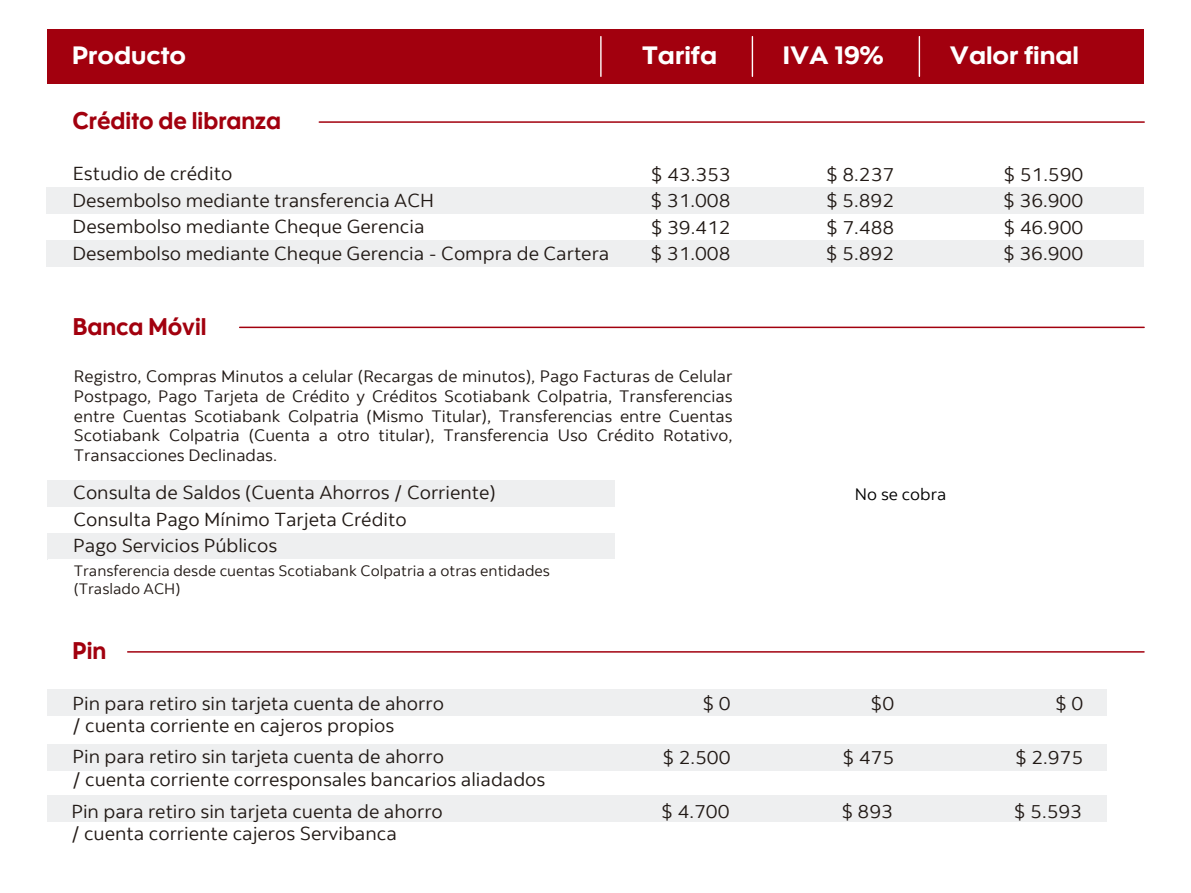
<style>
.page{position:relative;width:1191px;height:893px;background:#fff}
.page>*{position:absolute;margin:0;border:0;box-sizing:border-box;transform-origin:0 0}
.t1{font:25.05px "Scotia Headline";color:#fff;scale:1.05 1}
.t2{font:24px "Scotia Headline";color:#a2000e;scale:.96 1}
.t3{font:18.75px/22.5px "Scotia";color:#211915;scale:1.05 1}
.t4{font:16.5px/19.8px "Scotia";color:#211915;text-align:justify;scale:1.05 1}
.t5{font:16.5px "Scotia";color:#000;scale:1.05 1}
.t6{font:15px/18px "Scotia";color:#211915;scale:1.05 1}
</style>
<div class="page">
<div style="left:47px;top:241px;width:1096px;height:26px;background:#eeeff0"></div>
<div style="left:47px;top:187px;width:1096px;height:27px;background:#eeeff0"></div>
<hr style="left:319px;top:121px;width:825px;height:2px;background:#a2000e">
<hr style="left:240px;top:327px;width:904px;height:1px;background:#a2000e">
<div style="left:48px;top:533px;width:567px;height:27px;background:#eeeff0"></div>
<div style="left:48px;top:480px;width:567px;height:26px;background:#eeeff0"></div>
<div style="left:48px;top:559px;width:1059px;height:45px;background:#fff"></div>
<div style="left:47px;top:29px;width:1096px;height:55px;background:#a2000e"></div>
<hr style="left:600px;top:37px;width:1px;height:39px;background:#fff">
<hr style="left:751px;top:37px;width:2px;height:39px;background:#fff">
<hr style="left:918px;top:37px;width:2px;height:39px;background:#fff">
<div style="left:47px;top:744px;width:1059px;height:26px;background:#eeeff0"></div>
<div style="left:47px;top:795px;width:1059px;height:27px;background:#eeeff0"></div>
<div style="left:47px;top:689px;width:1059px;height:27px;background:#eeeff0"></div>
<hr style="left:128px;top:651px;width:1016px;height:2px;background:#a2000e">
<h1 class="t1" style="left:72px;top:41px;width:110px">Producto</h1>
<h1 class="t1" style="left:642px;top:41px;width:73px">Tarifa</h1>
<h1 class="t1" style="left:783px;top:41px;width:97px">IVA 19%</h1>
<h1 class="t1" style="left:950px;top:41px;width:125px">Valor final</h1>
<p class="t2" style="left:73px;top:107px;width:219px">Crédito de libranza</p>
<p class="t3" style="left:73px;top:163px;width:154px">Estudio de crédito</p>
<p class="t3" style="left:651px;top:163px;width:78px">$ 43.353</p>
<p class="t3" style="left:826px;top:163px;width:66px">$ 8.237</p>
<p class="t3" style="left:1003px;top:163px;width:78px">$ 51.590</p>
<p class="t3" style="left:72px;top:189px;width:346px">Desembolso mediante transferencia ACH</p>
<p class="t3" style="left:650px;top:190px;width:78px">$ 31.008</p>
<p class="t3" style="left:826px;top:190px;width:66px">$ 5.892</p>
<p class="t3" style="left:1003px;top:190px;width:78px">$ 36.900</p>
<p class="t3" style="left:73px;top:216px;width:336px">Desembolso mediante Cheque Gerencia</p>
<p class="t3" style="left:651px;top:216px;width:78px">$ 39.412</p>
<p class="t3" style="left:826px;top:216px;width:66px">$ 7.488</p>
<p class="t3" style="left:1003px;top:216px;width:78px">$ 46.900</p>
<p class="t3" style="left:72px;top:242px;width:513px">Desembolso mediante Cheque Gerencia - Compra de Cartera</p>
<p class="t3" style="left:650px;top:243px;width:78px">$ 31.008</p>
<p class="t3" style="left:826px;top:243px;width:66px">$ 5.892</p>
<p class="t3" style="left:1003px;top:243px;width:78px">$ 36.900</p>
<p class="t2" style="left:73px;top:313px;width:141px">Banca Móvil</p>
<p class="t4" style="left:74px;top:367px;width:629px">Registro, Compras Minutos a celular (Recargas de minutos), Pago Facturas de Celular Postpago, Pago Tarjeta de Crédito y Créditos Scotiabank Colpatria, Transferencias entre Cuentas Scotiabank Colpatria (Mismo Titular), Transferencias entre Cuentas Scotiabank Colpatria (Cuenta a otro titular), Transferencia Uso Crédito Rotativo, Transacciones Declinadas.</p>
<p class="t3" style="left:73px;top:479px;width:404px;line-height:26.5px">Consulta de Saldos (Cuenta Ahorros / Corriente)<br>Consulta Pago Mínimo Tarjeta Crédito<br>Pago Servicios Públicos</p>
<p class="t5" style="left:855px;top:484px;width:88px">No se cobra</p>
<p class="t6" style="left:74px;top:562px;width:455px">Transferencia desde cuentas Scotiabank Colpatria a otras entidades (Traslado ACH)</p>
<p class="t2" style="left:73px;top:637px;width:37px">Pin</p>
<p class="t3" style="left:72px;top:692px;width:355px">Pin para retiro sin tarjeta cuenta de ahorro / cuenta corriente en cajeros propios</p>
<p class="t3" style="left:702px;top:693px;width:28px">$ 0</p>
<p class="t3" style="left:870px;top:693px;width:24px">$0</p>
<p class="t3" style="left:1055px;top:693px;width:28px">$ 0</p>
<p class="t3" style="left:72px;top:746px;width:452px">Pin para retiro sin tarjeta cuenta de ahorro<br>/ cuenta corriente corresponsales bancarios aliadados</p>
<p class="t3" style="left:662px;top:746px;width:66px">$ 2.500</p>
<p class="t3" style="left:842px;top:746px;width:51px">$ 475</p>
<p class="t3" style="left:1015px;top:746px;width:66px">$ 2.975</p>
<p class="t3" style="left:71px;top:800px;width:355px">Pin para retiro sin tarjeta cuenta de ahorro / cuenta corriente cajeros Servibanca</p>
<p class="t3" style="left:661px;top:801px;width:66px">$ 4.700</p>
<p class="t3" style="left:841px;top:801px;width:51px">$ 893</p>
<p class="t3" style="left:1014px;top:801px;width:66px">$ 5.593</p>
</div>
